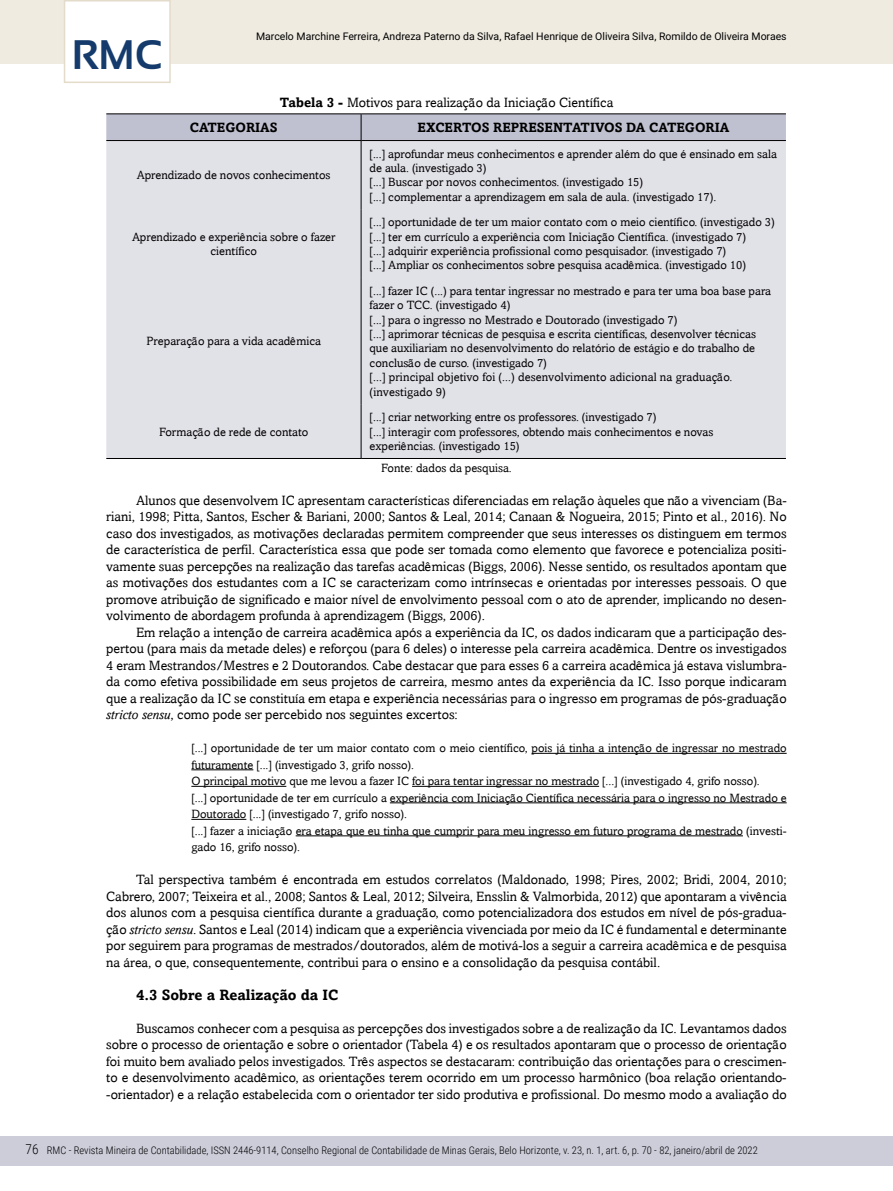
<style>
.page{position:relative;width:893px;height:1191px;background:#fff}
.page>*{position:absolute;margin:0;border:0;box-sizing:border-box;transform-origin:0 0}
.t1{font:700 41.25px "Sansation";color:#143b6b}
.t2{font:700 15px "Amasis";color:#000}
.t3{font:13.5px/16.5px "Amasis";color:#000;text-align:justify}
.t4{font:700 13.5px "Amasis";color:#000}
.t5{font:300 13.5px "Roboto Condensed";color:#000}
.t6{font:12px/14.4px "Amasis";color:#000}
.t7{font:300 10.5px "Roboto Condensed";color:#000}
.t8{font:10.5px "Roboto";color:#000}
.s1{font-weight:700}
.s2{font-style:italic}
</style>
<div class="page">
<div style="left:0;top:1135px;width:893px;height:30px;background:#cdcdda"></div>
<div style="left:0;top:0;width:893px;height:64px;background:#efebe1"></div>
<div style="left:64px;top:0;width:107px;height:83px;background:#fff;border:2px solid #e4dcca"></div>
<hr style="left:532px;top:753px;width:255px;height:1px;background:#000">
<hr style="left:191px;top:769px;width:62px;height:1px;background:#000">
<hr style="left:191px;top:786px;width:95px;height:1px;background:#000">
<hr style="left:412px;top:786px;width:187px;height:1px;background:#000">
<hr style="left:390px;top:802px;width:397px;height:1px;background:#000">
<hr style="left:191px;top:819px;width:55px;height:1px;background:#000">
<hr style="left:296px;top:835px;width:447px;height:1px;background:#000">
<div style="left:106px;top:141px;width:680px;height:317px;background:#e1e1e8"></div>
<hr style="left:361px;top:141px;width:1px;height:68px;background:#000">
<hr style="left:361px;top:209px;width:1px;height:69px;background:#000">
<hr style="left:361px;top:278px;width:1px;height:126px;background:#000">
<hr style="left:106px;top:113px;width:255px;height:1px;background:#000">
<hr style="left:106px;top:140px;width:255px;height:1px;background:#000">
<hr style="left:361px;top:113px;width:425px;height:1px;background:#000">
<div style="left:106px;top:114px;width:680px;height:26px;background:#bfc1d1"></div>
<hr style="left:361px;top:140px;width:425px;height:1px;background:#000">
<hr style="left:361px;top:458px;width:425px;height:1px;background:#000">
<hr style="left:361px;top:404px;width:1px;height:54px;background:#000">
<hr style="left:106px;top:458px;width:255px;height:1px;background:#000">
<h1 class="t1" style="left:72px;top:32px;width:92px">RMC</h1>
<p class="t8" style="left:256px;top:29px;width:532px">Marcelo Marchine Ferreira, Andreza Paterno da Silva, Rafael Henrique de Oliveira Silva, Romildo de Oliveira Moraes</p>
<p class="t3" style="left:280px;top:95px;width:335px"><span class="s1">Tabela 3 -</span> Motivos para realização da Iniciação Científica</p>
<p class="t4" style="left:190px;top:119px;width:89px">CATEGORIAS</p>
<p class="t4" style="left:418px;top:119px;width:313px">EXCERTOS REPRESENTATIVOS DA CATEGORIA</p>
<p class="t6" style="left:137px;top:168px;width:195px">Aprendizado de novos conhecimentos</p>
<p class="t6" style="left:370px;top:146px;width:409px">[...] aprofundar meus conhecimentos e aprender além do que é ensinado em sala de aula. (investigado 3)<br>[...] Buscar por novos conhecimentos. (investigado 15)<br>[...] complementar a aprendizagem em sala de aula. (investigado 17).</p>
<p class="t6" style="left:132px;top:229px;width:205px;text-align:center">Aprendizado e experiência sobre o fazer científico</p>
<p class="t6" style="left:147px;top:334px;width:176px">Preparação para a vida acadêmica</p>
<p class="t6" style="left:370px;top:215px;width:407px">[...] oportunidade de ter um maior contato com o meio científico. (investigado 3) [...] ter em currículo a experiência com Iniciação Científica. (investigado 7)<br>[...] adquirir experiência profissional como pesquisador. (investigado 7)<br>[...] Ampliar os conhecimentos sobre pesquisa acadêmica. (investigado 10)</p>
<p class="t6" style="left:370px;top:283px;width:403px">[...] fazer IC (...) para tentar ingressar no mestrado e para ter uma boa base para fazer o TCC. (investigado 4)<br>[...] para o ingresso no Mestrado e Doutorado (investigado 7)<br>[...] aprimorar técnicas de pesquisa e escrita científicas, desenvolver técnicas que auxiliariam no desenvolvimento do relatório de estágio e do trabalho de conclusão de curso. (investigado 7)<br>[...] principal objetivo foi (...) desenvolvimento adicional na graduação. (investigado 9)</p>
<p class="t6" style="left:370px;top:410px;width:345px">[...] criar networking entre os professores. (investigado 7)<br>[...] interagir com professores, obtendo mais conhecimentos e novas experiências. (investigado 15)</p>
<p class="t6" style="left:381px;top:460px;width:132px">Fonte: dados da pesquisa.</p>
<p class="t3" style="left:106px;top:491px;width:682px;text-indent:30px">Alunos que desenvolvem IC apresentam características diferenciadas em relação àqueles que não a vivenciam (Ba&shy;riani, 1998; Pitta, Santos, Escher &amp; Bariani, 2000; Santos &amp; Leal, 2014; Canaan &amp; Nogueira, 2015; Pinto et al., 2016). No caso dos investigados, as motivações declaradas permitem compreender que seus interesses os distinguem em termos de característica de perfil. Característica essa que pode ser tomada como elemento que favorece e potencializa positi&shy;vamente suas percepções na realização das tarefas acadêmicas (Biggs, 2006). Nesse sentido, os resultados apontam que as motivações dos estudantes com a IC se caracterizam como intrínsecas e orientadas por interesses pessoais. O que promove atribuição de significado e maior nível de envolvimento pessoal com o ato de aprender, implicando no desen&shy;volvimento de abordagem profunda à aprendizagem (Biggs, 2006).</p>
<p class="t3" style="left:106px;top:623px;width:682px;text-indent:30px">Em relação a intenção de carreira acadêmica após a experiência da IC, os dados indicaram que a participação des&shy;pertou (para mais da metade deles) e reforçou (para 6 deles) o interesse pela carreira acadêmica. Dentre os investigados 4 eram Mestrandos/Mestres e 2 Doutorandos. Cabe destacar que para esses 6 a carreira acadêmica já estava vislumbra&shy;da como efetiva possibilidade em seus projetos de carreira, mesmo antes da experiência da IC. Isso porque indicaram que a realização da IC se constituía em etapa e experiência necessárias para o ingresso em programas de pós-graduação <span class="s2">stricto sensu</span>, como pode ser percebido nos seguintes excertos:</p>
<p class="t6" style="left:191px;top:739px;width:597px;line-height:16.5px">[...] oportunidade de ter um maior contato com o meio científico, pois já tinha a intenção de ingressar no mestrado futuramente [...] (investigado 3, grifo nosso).<br>O principal motivo que me levou a fazer IC foi para tentar ingressar no mestrado [...] (investigado 4, grifo nosso).<br>[...] oportunidade de ter em currículo a experiência com Iniciação Científica necessária para o ingresso no Mestrado e Doutorado [...] (investigado 7, grifo nosso).<br>[...] fazer a iniciação era etapa que eu tinha que cumprir para meu ingresso em futuro programa de mestrado (investi&shy;gado 16, grifo nosso).</p>
<p class="t3" style="left:106px;top:871px;width:682px;text-indent:30px">Tal perspectiva também é encontrada em estudos correlatos (Maldonado, 1998; Pires, 2002; Bridi, 2004, 2010; Cabrero, 2007; Teixeira et al., 2008; Santos &amp; Leal, 2012; Silveira, Ensslin &amp; Valmorbida, 2012) que apontaram a vivência dos alunos com a pesquisa científica durante a graduação, como potencializadora dos estudos em nível de pós-gradua&shy;ção <span class="s2">stricto sensu</span>. Santos e Leal (2014) indicam que a experiência vivenciada por meio da IC é fundamental e determinante por seguirem para programas de mestrados/doutorados, além de motivá-los a seguir a carreira acadêmica e de pesquisa na área, o que, consequentemente, contribui para o ensino e a consolidação da pesquisa contábil.</p>
<p class="t2" style="left:136px;top:985px;width:204px">4.3 Sobre a Realização da IC</p>
<p class="t3" style="left:106px;top:1019px;width:682px;text-indent:30px">Buscamos conhecer com a pesquisa as percepções dos investigados sobre a de realização da IC. Levantamos dados sobre o processo de orientação e sobre o orientador (Tabela 4) e os resultados apontaram que o processo de orientação foi muito bem avaliado pelos investigados. Três aspectos se destacaram: contribuição das orientações para o crescimen&shy;to e desenvolvimento acadêmico, as orientações terem ocorrido em um processo harmônico (boa relação orientando--orientador) e a relação estabelecida com o orientador ter sido produtiva e profissional. Do mesmo modo a avaliação do</p>
<p class="t6" style="left:159px;top:424px;width:151px">Formação de rede de contato</p>
<p class="t5" style="left:26px;top:1140px;width:15px">76</p>
<p class="t7" style="left:47px;top:1143px;width:712px">RMC - Revista Mineira de Contabilidade, ISSN 2446-9114, Conselho Regional de Contabilidade de Minas Gerais, Belo Horizonte, v. 23, n. 1, art. 6, p. 70 - 82, janeiro/abril de 2022</p>
</div>
